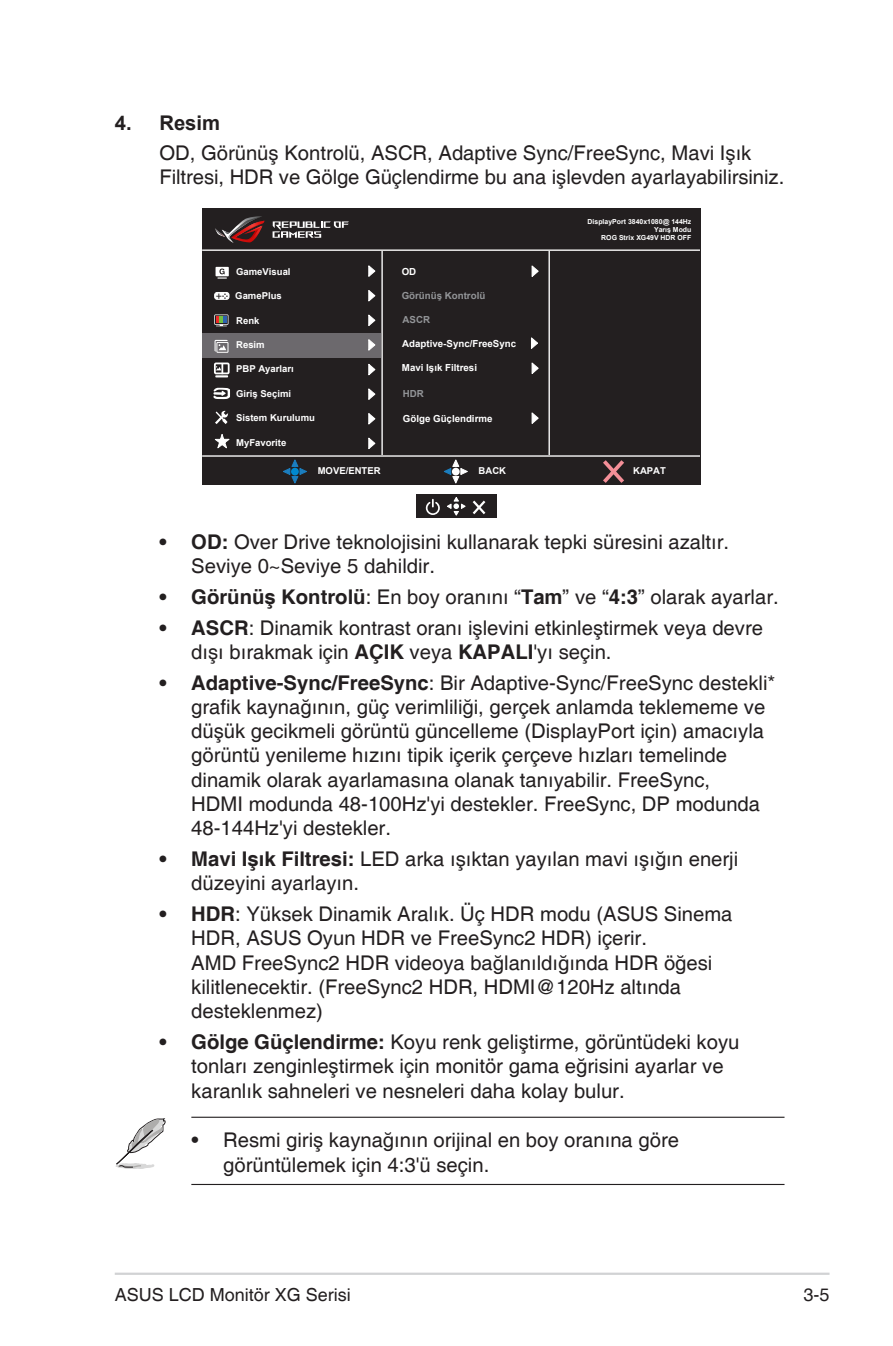
<style>
.page{position:relative;width:893px;height:1346px;background:#fff}
.page>*{position:absolute;margin:0;border:0;box-sizing:border-box;transform-origin:0 0}
.t1{font:20.25px/24.3px "Helvetica";color:#231f20}
.t2{font:700 20.25px "Arial";color:#231f20}
.t3{font:18px "Helvetica";color:#231f20}
.t4{font:10.8px "Arial";color:#231f20}
.t5{font:700 9.67px "Arial";color:#fff}
.t6{font:700 9.67px "Arial";color:#939598}
.t7{font:700 9.45px "Arial";color:#fff}
.t8{font:700 6.98px/8.3px "Arial";color:#fff;text-align:right}
.s1{font-weight:700}
</style>
<div class="page">
<hr style="left:115px;top:1272px;width:714px;height:3px;background:#d1d2d4">
<div style="left:202px;top:208px;width:499px;height:276px;background:#231f20"></div>
<hr style="left:202px;top:249px;width:498px;height:2px;background:#fff">
<hr style="left:202px;top:455px;width:498px;height:2px;background:#fff">
<hr style="left:381px;top:251px;width:2px;height:204px;background:#fff">
<hr style="left:548px;top:251px;width:2px;height:204px;background:#fff">
<svg style="left:603px;top:460px;width:21px;height:23px"></svg>
<div style="left:202px;top:334px;width:179px;height:24px;background:#6c696d"></div>
<svg style="left:368px;top:265px;width:8px;height:12px"></svg>
<svg style="left:368px;top:290px;width:8px;height:12px"></svg>
<svg style="left:368px;top:314px;width:8px;height:12px"></svg>
<svg style="left:531px;top:412px;width:8px;height:12px"></svg>
<svg style="left:531px;top:265px;width:8px;height:12px"></svg>
<svg style="left:531px;top:362px;width:8px;height:12px"></svg>
<svg style="left:368px;top:339px;width:8px;height:12px"></svg>
<svg style="left:368px;top:363px;width:8px;height:13px"></svg>
<svg style="left:368px;top:388px;width:8px;height:12px"></svg>
<svg style="left:368px;top:413px;width:8px;height:12px"></svg>
<svg style="left:368px;top:437px;width:8px;height:12px"></svg>
<svg style="left:214px;top:314px;width:14px;height:12px"></svg>
<div style="left:216px;top:342px;width:12px;height:11px;border:1px solid #fff"></div>
<svg style="left:215px;top:340px;width:13px;height:12px"></svg>
<svg style="left:215px;top:410px;width:13px;height:14px"></svg>
<svg style="left:214px;top:434px;width:16px;height:15px"></svg>
<svg style="left:281px;top:459px;width:28px;height:26px"></svg>
<div style="left:291px;top:468px;width:8px;height:7px;background:#0089cf;border-radius:50%"></div>
<svg style="left:442px;top:459px;width:27px;height:26px"></svg>
<div style="left:452px;top:468px;width:8px;height:7px;background:#fff;border-radius:50%"></div>
<svg style="left:213px;top:388px;width:17px;height:11px"></svg>
<svg style="left:216px;top:267px;width:13px;height:12px"></svg>
<svg style="left:273px;top:221px;width:76px;height:17px"></svg>
<svg style="left:215px;top:216px;width:49px;height:27px"></svg>
<div style="left:215px;top:292px;width:14px;height:7px;background:#fff;border-radius:3px"></div>
<div style="left:214px;top:292px;width:15px;height:8px;border:1px solid #fff;border-radius:3px"></div>
<svg style="left:222px;top:293px;width:6px;height:6px"></svg>
<svg style="left:531px;top:337px;width:7px;height:12px"></svg>
<div style="left:214px;top:362px;width:16px;height:12px;border:2px solid #fff"></div>
<svg style="left:215px;top:364px;width:14px;height:14px"></svg>
<div style="left:416px;top:495px;width:81px;height:23px;background:#231f20"></div>
<svg style="left:426px;top:499px;width:14px;height:16px"></svg>
<svg style="left:447px;top:497px;width:19px;height:19px"></svg>
<svg style="left:473px;top:500px;width:12px;height:14px"></svg>
<hr style="left:191px;top:1116px;width:593px;height:2px;background:#231f20">
<hr style="left:191px;top:1184px;width:593px;height:1px;background:#231f20">
<svg style="left:116px;top:1118px;width:50px;height:51px"></svg>
<p class="t2" style="left:115px;top:109px;width:107px">4. Resim</p>
<p class="t1" style="left:159px;top:141px;width:626px">OD, Görünüş Kontrolü, ASCR, Adaptive Sync/FreeSync, Mavi Işık<br>Filtresi, HDR ve Gölge Güçlendirme bu ana işlevden ayarlayabilirsiniz.</p>
<p class="t4" style="left:216px;top:289px;width:8px">+</p>
<p class="t7" style="left:236px;top:265px;width:56px">GameVisual</p>
<p class="t5" style="left:402px;top:265px;width:16px">OD</p>
<p class="t7" style="left:235px;top:289px;width:48px">GamePlus</p>
<p class="t6" style="left:402px;top:289px;width:85px">Görünüş Kontrolü</p>
<p class="t7" style="left:236px;top:314px;width:25px">Renk</p>
<p class="t7" style="left:236px;top:339px;width:30px">Resim</p>
<p class="t7" style="left:236px;top:362px;width:59px">PBP Ayarları</p>
<p class="t6" style="left:403px;top:313px;width:29px">ASCR</p>
<p class="t5" style="left:402px;top:337px;width:115px">Adaptive-Sync/FreeSync</p>
<p class="t5" style="left:402px;top:361px;width:77px">Mavi Işık Filtresi</p>
<p class="t7" style="left:236px;top:387px;width:56px">Giriş Seçimi</p>
<p class="t7" style="left:236px;top:412px;width:80px">Sistem Kurulumu</p>
<p class="t7" style="left:236px;top:436px;width:52px">MyFavorite</p>
<p class="t6" style="left:403px;top:387px;width:23px">HDR</p>
<p class="t5" style="left:403px;top:412px;width:91px">Gölge Güçlendirme</p>
<p class="t7" style="left:318px;top:465px;width:64px">MOVE/ENTER</p>
<p class="t7" style="left:479px;top:465px;width:29px">BACK</p>
<p class="t8" style="left:588px;top:217px;width:105px">DisplayPort 3840x1080@ 144Hz<br>Yarış Modu<br>ROG Strix XG49V HDR OFF</p>
<p class="t7" style="left:633px;top:464px;width:34px">KAPAT</p>
<p class="t1" style="left:191px;top:530px;width:539px;text-indent:-32px"><span class="s1">• OD:</span> Over Drive teknolojisini kullanarak tepki süresini azaltır.<br>Seviye 0~Seviye 5 dahildir.</p>
<p class="t1" style="left:159px;top:585px;width:621px"><span class="s1">• Görünüş Kontrolü</span>: En boy oranını “<span class="s1">Tam</span>” ve “<span class="s1">4:3</span>” olarak ayarlar.</p>
<p class="t1" style="left:191px;top:616px;width:573px;text-indent:-32px"><span class="s1">• ASCR</span>: Dinamik kontrast oranı işlevini etkinleştirmek veya devre dışı bırakmak için <span class="s1">AÇIK</span> veya <span class="s1">KAPALI</span>'yı seçin.</p>
<p class="t1" style="left:191px;top:671px;width:586px;text-indent:-32px"><span class="s1">• Adaptive-Sync/FreeSync</span>: Bir Adaptive-Sync/FreeSync destekli* grafik kaynağının, güç verimliliği, gerçek anlamda teklememe ve düşük gecikmeli görüntü güncelleme (DisplayPort için) amacıyla görüntü yenileme hızını tipik içerik çerçeve hızları temelinde dinamik olarak ayarlamasına olanak tanıyabilir. FreeSync,<br>HDMI modunda 48-100Hz'yi destekler. FreeSync, DP modunda 48-144Hz'yi destekler.</p>
<p class="t1" style="left:191px;top:847px;width:548px;text-indent:-32px"><span class="s1">• Mavi Işık Filtresi:</span> LED arka ışıktan yayılan mavi ışığın enerji düzeyini ayarlayın.</p>
<p class="t1" style="left:191px;top:902px;width:543px;text-indent:-32px"><span class="s1">• HDR</span>: Yüksek Dinamik Aralık. Üç HDR modu (ASUS Sinema HDR, ASUS Oyun HDR ve FreeSync2 HDR) içerir.<br>AMD FreeSync2 HDR videoya bağlanıldığında HDR öğesi kilitlenecektir. (FreeSync2 HDR, HDMI@120Hz altında desteklenmez)</p>
<p class="t1" style="left:191px;top:1030px;width:550px;text-indent:-32px"><span class="s1">• Gölge Güçlendirme:</span> Koyu renk geliştirme, görüntüdeki koyu tonları zenginleştirmek için monitör gama eğrisini ayarlar ve karanlık sahneleri ve nesneleri daha kolay bulur.</p>
<p class="t1" style="left:223px;top:1129px;width:457px;text-indent:-32px">• Resmi giriş kaynağının orijinal en boy oranına göre görüntülemek için 4:3'ü seçin.</p>
<p class="t3" style="left:115px;top:1284px;width:238px">ASUS LCD Monitör XG Serisi</p>
<p class="t3" style="left:803px;top:1284px;width:28px">3-5</p>
</div>
